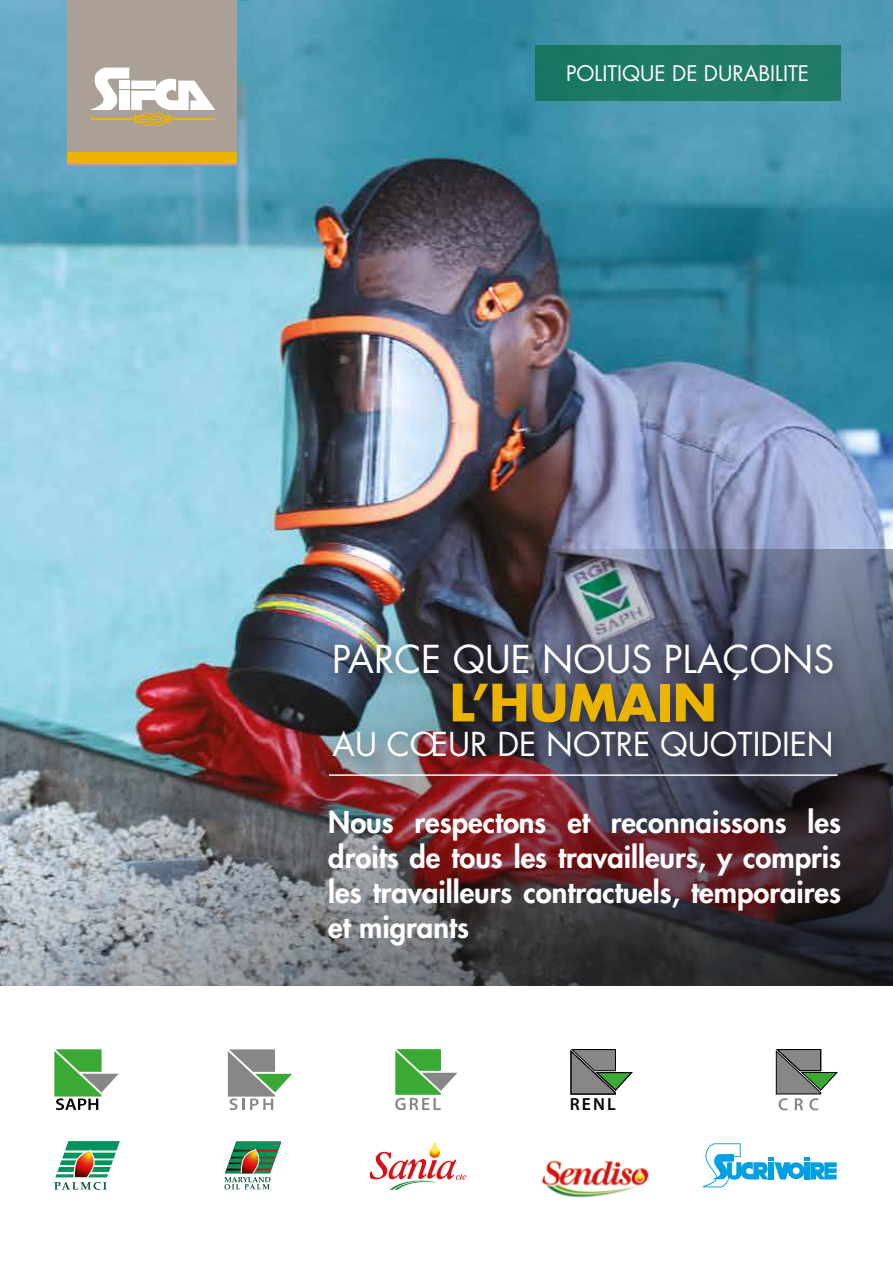
<style>
.page{position:relative;width:893px;height:1263px;background:#fff}
.page>*{position:absolute;margin:0;border:0;box-sizing:border-box;transform-origin:0 0}
.t1{font:700 49.95px "Futura Std";color:#eab400}
.t2{font:37.5px "Futura Std";color:#fff}
.t3{font:32.1px "Futura Std";color:#fff}
.t4{font:800 29.1px/35px "Futura Std";color:#fff;text-align:justify}
.t5{font:20.85px "Futura Std";color:#fff}
.t6{font:600 17.55px "Myriad Pro";color:#000}
</style>
<div class="page">
<img style="left:0;top:0;width:893px;height:549px">
<img style="left:0;top:549px;width:893px;height:437px">
<img style="left:314px;top:623px;width:547px;height:168px">
<svg style="left:570px;top:1049px;width:62px;height:45px"></svg>
<svg style="left:395px;top:1049px;width:62px;height:61px"></svg>
<svg style="left:54px;top:1141px;width:66px;height:49px"></svg>
<svg style="left:703px;top:1143px;width:134px;height:44px"></svg>
<img style="left:429px;top:1142px;width:11px;height:10px">
<svg style="left:370px;top:1152px;width:96px;height:38px"></svg>
<svg style="left:54px;top:1049px;width:65px;height:61px"></svg>
<svg style="left:228px;top:1049px;width:64px;height:61px"></svg>
<svg style="left:776px;top:1049px;width:62px;height:61px"></svg>
<img style="left:541px;top:1160px;width:108px;height:38px">
<svg style="left:224px;top:1141px;width:57px;height:48px"></svg>
<div style="left:67px;top:0;width:169px;height:166px;background:#aaa096"></div>
<div style="left:67px;top:153px;width:169px;height:11px;background:#eab400"></div>
<div style="left:535px;top:45px;width:305px;height:56px;background:#207a67"></div>
<svg style="left:90px;top:68px;width:125px;height:58px"></svg>
<p class="t5" style="left:566px;top:60px;width:244px">POLITIQUE DE DURABILITE</p>
<p class="t2" style="left:332px;top:635px;width:504px">PARCE QUE NOUS PLAÇONS</p>
<h1 class="t1" style="left:450px;top:669px;width:269px">L’HUMAIN</h1>
<p class="t3" style="left:333px;top:723px;width:503px">AU CŒUR DE NOTRE QUOTIDIEN</p>
<p class="t4" style="left:328px;top:805px;width:514px">Nous respectons et reconnaissons les droits de tous les travailleurs, y compris les travailleurs contractuels, temporaires et migrants</p>
<p class="t6" style="left:570px;top:1093px;width:48px">RENL</p>
</div>
